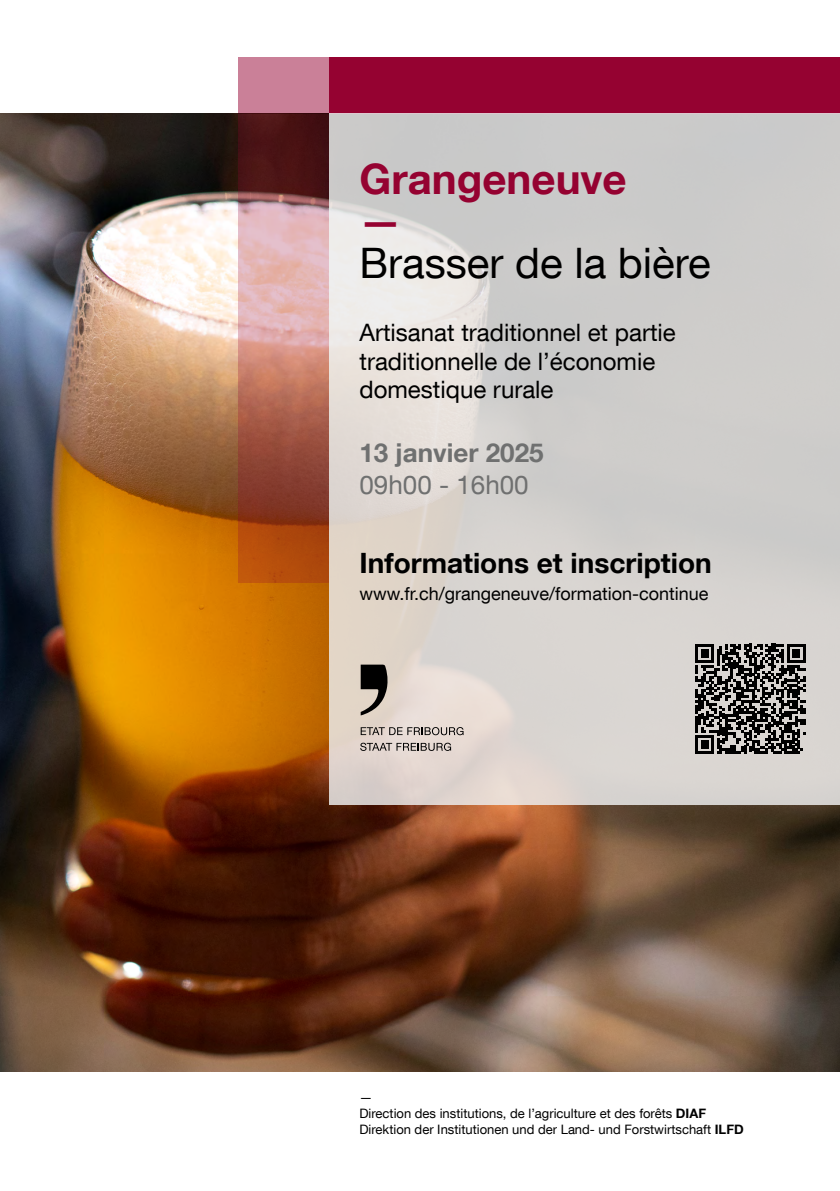
<style>
.page{position:relative;width:840px;height:1191px;background:#fff}
.page>*{position:absolute;margin:0;border:0;box-sizing:border-box;transform-origin:0 0}
.t1{font:42px "Helvetica Neue LT Com";color:#000}
.t2{font:700 42px/42px "Helvetica Neue LT Com";color:#950231}
.t3{font:700 28px "Helvetica Neue LT Com";color:#000}
.t4{font:700 26px "Helvetica Neue LT Com";color:#6f7070}
.t5{font:26px "Helvetica Neue LT Com";color:#6f7070}
.t6{font:24px/28.8px "Helvetica Neue LT Com";color:#000}
.t7{font:18px "Helvetica Neue LT Com";color:#000}
.t8{font:13px/16px "Helvetica Neue LT Com";color:#000}
.s1{font-weight:700}
</style>
<div class="page">
<img style="left:0;top:113px;width:839px;height:958px">
<div style="left:329px;top:57px;width:510px;height:56px;background:#950231"></div>
<svg style="left:238px;top:113px;width:91px;height:470px;background:#a86759"></svg>
<div style="left:238px;top:57px;width:91px;height:56px;background:#ca8098"></div>
<svg style="left:329px;top:113px;width:510px;height:692px;background:#d5d1ce"></svg>
<svg style="left:360px;top:664px;width:29px;height:51px"></svg>
<svg style="left:360px;top:727px;width:103px;height:8px"></svg>
<svg style="left:360px;top:742px;width:91px;height:9px"></svg>
<svg style="left:695px;top:644px;width:110px;height:110px;background:#5b5957"></svg>
<h1 class="t2" style="left:359px;top:157px;width:268px">Grangeneuve —</h1>
<h1 class="t1" style="left:359px;top:237px;width:352px">Brasser de la bière</h1>
<h3 class="t6" style="left:359px;top:317px;width:318px">Artisanat traditionnel et partie traditionnelle de l’économie domestique rurale</h3>
<h3 class="t4" style="left:359px;top:436px;width:186px">13 janvier 2025</h3>
<h3 class="t5" style="left:359px;top:469px;width:171px">09h00 - 16h00</h3>
<h2 class="t3" style="left:359px;top:545px;width:353px">Informations et inscription</h2>
<h3 class="t7" style="left:359px;top:583px;width:350px">www.fr.ch/grangeneuve/formation-continue</h3>
<p class="t8" style="left:359px;top:1089px;width:385px">—<br>Direction des institutions, de l’agriculture et des forêts <span class="s1">DIAF<br></span>Direktion der Institutionen und der Land- und Forstwirtschaft <span class="s1">ILFD</span></p>
</div>
